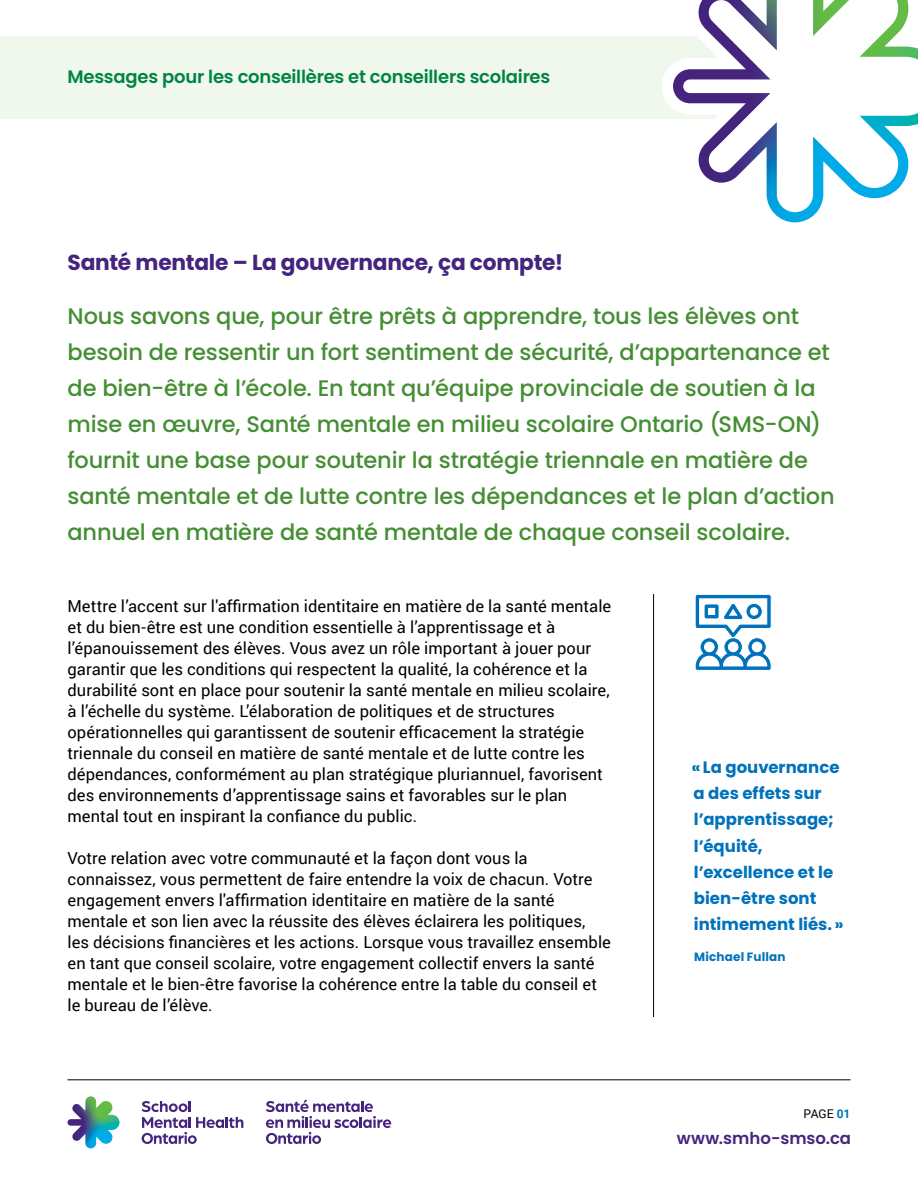
<style>
.page{position:relative;width:918px;height:1188px;background:#fff}
.page>*{position:absolute;margin:0;border:0;box-sizing:border-box;transform-origin:0 0}
.t1{font:500 22.5px/36px "Poppins";letter-spacing:-.005em;color:#458e34}
.Sub_Hed_-_Primary_H2{font:700 21.75px "Poppins";letter-spacing:-.01em;color:#45247e}
.Section_-_Hed_H1{font:600 18px "Poppins";letter-spacing:-.015em;color:#008445}
.P_Body_Copy_black_11{font:16.5px/21px "Roboto";color:#000}
.Text_box{font:700 16.5px/26.2px "Poppins";letter-spacing:.005em;color:#0072bc}
.lower_web{font:600 16.5px "Poppins";color:#45247e}
.t2{font:700 12px "Poppins";letter-spacing:.015em;color:#0072bc}
.t3{font:12px "Roboto";color:#000}
.s1{font-weight:700;color:#0072bc}
</style>
<div class="page">
<div style="left:0;top:37px;width:918px;height:82px;background:#f0f7ec"></div>
<svg style="left:67px;top:1096px;width:53px;height:52px"></svg>
<svg style="left:266px;top:1100px;width:125px;height:44px"></svg>
<svg style="left:142px;top:1101px;width:101px;height:43px"></svg>
<svg style="left:662px;top:36px;width:137px;height:187px"></svg>
<svg style="left:673px;top:36px;width:144px;height:186px"></svg>
<svg style="left:683px;top:0;width:235px;height:212px"></svg>
<hr style="left:653px;top:594px;width:1px;height:423px;background:#000">
<svg style="left:695px;top:594px;width:77px;height:77px"></svg>
<hr style="left:68px;top:1080px;width:782px;height:1px;background:#000">
<h1 class="Section_-_Hed_H1" style="left:68px;top:67px;width:484px">Messages pour les conseillères et conseillers scolaires</h1>
<h2 class="Sub_Hed_-_Primary_H2" style="left:68px;top:250px;width:497px">Santé mentale – La gouvernance, ça compte!</h2>
<h3 class="t1" style="left:68px;top:298px;width:769px">Nous savons que, pour être prêts à apprendre, tous les élèves ont besoin de ressentir un fort sentiment de sécurité, d’appartenance et de bien-être à l’école. En tant qu’équipe provinciale de soutien à la mise en œuvre, Santé mentale en milieu scolaire Ontario (SMS-ON) fournit une base pour soutenir la stratégie triennale en matière de santé mentale et de lutte contre les dépendances et le plan d’action annuel en matière de santé mentale de chaque conseil scolaire.</h3>
<p class="P_Body_Copy_black_11" style="left:68px;top:595px;width:545px">Mettre l’accent sur l'affirmation identitaire en matière de la santé mentale et du bien-être est une condition essentielle à l’apprentissage et à l’épanouissement des élèves. Vous avez un rôle important à jouer pour garantir que les conditions qui respectent la qualité, la cohérence et la durabilité sont en place pour soutenir la santé mentale en milieu scolaire, à l’échelle du système. L’élaboration de politiques et de structures opérationnelles qui garantissent de soutenir efficacement la stratégie triennale du conseil en matière de santé mentale et de lutte contre les dépendances, conformément au plan stratégique pluriannuel, favorisent des environnements d’apprentissage sains et favorables sur le plan mental tout en inspirant la confiance du public.</p>
<p class="P_Body_Copy_black_11" style="left:68px;top:847px;width:545px">Votre relation avec votre communauté et la façon dont vous la connaissez, vous permettent de faire entendre la voix de chacun. Votre engagement envers l'affirmation identitaire en matière de la santé mentale et son lien avec la réussite des élèves éclairera les politiques, les décisions financières et les actions. Lorsque vous travaillez ensemble en tant que conseil scolaire, votre engagement collectif envers la santé mentale et le bien-être favorise la cohérence entre la table du conseil et le bureau de l’élève.</p>
<p class="Text_box" style="left:692px;top:754px;width:153px">«La gouvernance a des effets sur l’apprentissage; l’équité, l’excellence et le bien-être sont intimement liés.»</p>
<p class="t2" style="left:694px;top:950px;width:93px">Michael Fullan</p>
<p class="t3" style="left:803px;top:1105px;width:49px">PAGE <span class="s1">01</span></p>
<p class="lower_web" style="left:677px;top:1128px;width:176px">www.smho-smso.ca</p>
</div>
